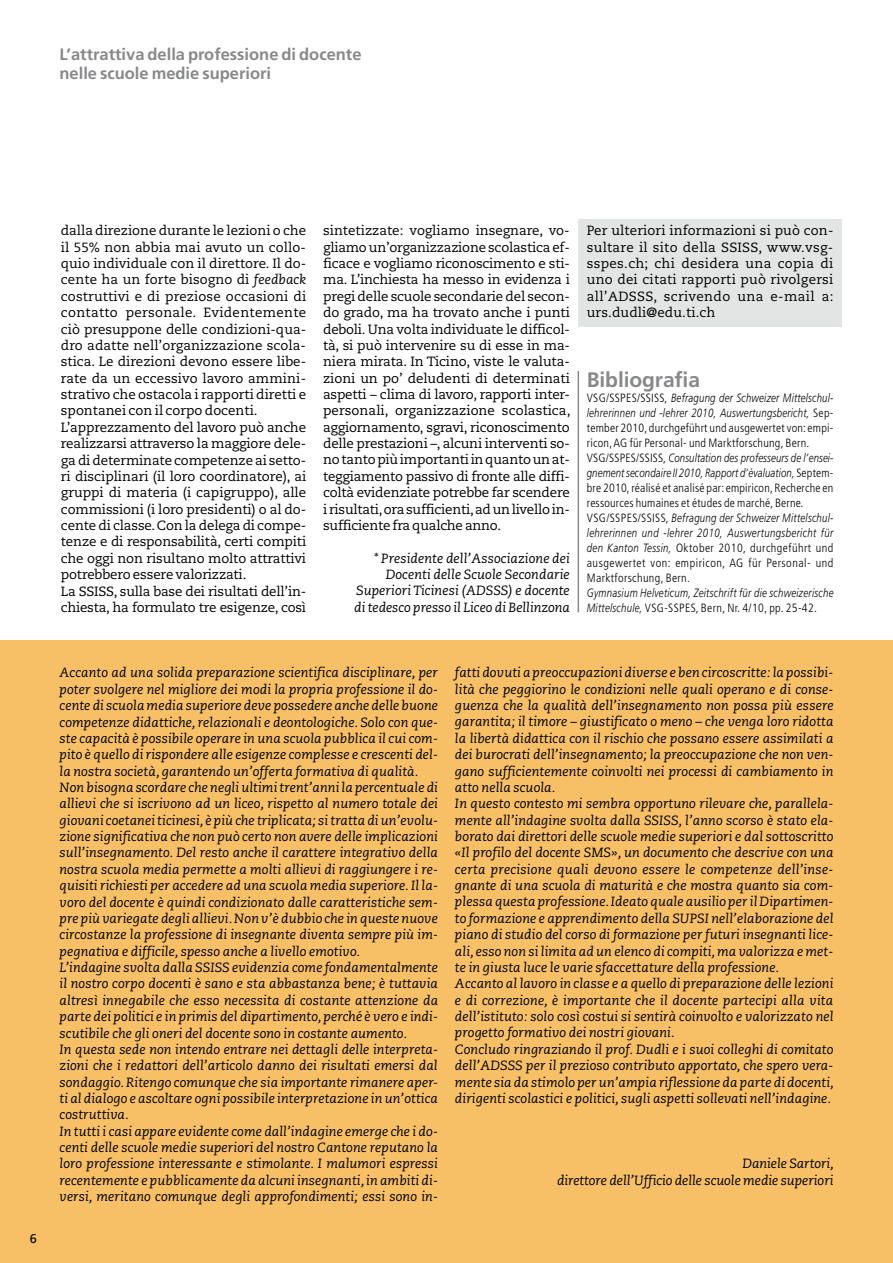
<style>
.page{position:relative;width:893px;height:1263px;background:#fff}
.page>*{position:absolute;margin:0;border:0;box-sizing:border-box;transform-origin:0 0}
.t1{font:700 21px "Frutiger";letter-spacing:-.005em;color:#87888a}
.t2{font:700 16.5px/19.5px "Frutiger";color:#87888a}
.t3{font:italic 13.35px/16.4px "Caecilia";letter-spacing:.01em;color:#000;text-align:right}
.t4{font:13.35px/16.4px "Caecilia";color:#000;text-align:justify}
.t5{font:12.75px "Frutiger";color:#000}
.t6{font:300 condensed 12px/15px "Frutiger";letter-spacing:.02em;color:#000}
.t7{font:italic 300 12px/15px "Frutiger";letter-spacing:.03em;color:#000;scale:.8 1}
.s1{font-style:italic}
.s2{font-style:italic;font-stretch:normal}
.s3{font-style:normal;font-stretch:condensed}
</style>
<div class="page">
<div style="left:578px;top:219px;width:264px;height:108px;background:#e3e4e4"></div>
<div style="left:0;top:640px;width:893px;height:623px;background:#f7bf66"></div>
<hr style="left:578px;top:371px;width:1px;height:241px;background:#87888a">
<p class="t2" style="left:60px;top:44px;width:303px">L’attrattiva della professione di docente nelle scuole medie superiori</p>
<p class="t5" style="left:30px;top:1231px;width:9px">6</p>
<p class="t4" style="left:61px;top:223px;width:247px;text-align:left">dalla direzione durante le lezioni o che il 55% non abbia mai avuto un collo&shy;quio individuale con il direttore. Il do&shy;cente ha un forte bisogno di <span class="s1">feedback </span>costruttivi e di preziose occasioni di contatto personale. Evidentemente ciò presuppone delle condizioni-qua&shy;dro adatte nell’organizzazione scola&shy;stica. Le direzioni devono essere libe&shy;rate da un eccessivo lavoro ammini&shy;strativo che ostacola i rapporti diretti e spontanei con il corpo docenti.<br>L’apprezzamento del lavoro può anche realizzarsi attraverso la maggiore dele&shy;ga di determinate competenze ai setto&shy;ri disciplinari (il loro coordinatore), ai gruppi di materia (i capigruppo), alle commissioni (i loro presidenti) o al do&shy;cente di classe. Con la delega di compe&shy;tenze e di responsabilità, certi compiti che oggi non risultano molto attrattivi potrebbero essere valorizzati.<br>La SSISS, sulla base dei risultati dell’in&shy;chiesta, ha formulato tre esigenze, così</p>
<p class="t4" style="left:323px;top:223px;width:249px">sintetizzate: vogliamo insegnare, vo&shy;gliamo un’organizzazione scolastica ef&shy;ficace e vogliamo riconoscimento e sti&shy;ma. L’inchiesta ha messo in evidenza i pregi delle scuole secondarie del secon&shy;do grado, ma ha trovato anche i punti deboli. Una volta individuate le difficol&shy;tà, si può intervenire su di esse in ma&shy;niera mirata. In Ticino, viste le valuta&shy;zioni un po’ deludenti di determinati aspetti – clima di lavoro, rapporti inter&shy;personali, organizzazione scolastica, aggiornamento, sgravi, riconoscimento delle prestazioni –, alcuni interventi so&shy;no tanto più importanti in quanto un at&shy;teggiamento passivo di fronte alle diffi&shy;coltà evidenziate potrebbe far scendere i risultati, ora sufficienti, ad un livello in&shy;sufficiente fra qualche anno.</p>
<p class="t3" style="left:354px;top:550px;width:217px">* Presidente dell’Associazione dei Docenti delle Scuole Secondarie Superiori Ticinesi (ADSSS) e docente di tedesco presso il Liceo di Bellinzona</p>
<p class="t4" style="left:587px;top:223px;width:248px">Per ulteriori informazioni si può con&shy;sultare il sito della SSISS, www.vsg&shy;sspes.ch; chi desidera una copia di uno dei citati rapporti può rivolgersi all’ADSSS, scrivendo una e-mail a: urs.dudli@edu.ti.ch</p>
<h1 class="t1" style="left:587px;top:368px;width:115px">Bibliografia</h1>
<p class="t6" style="left:587px;top:391px;width:248px">VSG/SSPES/SSISS, <span class="s2">Befragung der Schweizer Mittelschul&shy;lehrerinnen und -lehrer 2010, Auswertungsbericht,</span> Sep&shy;tember 2010, durchgeführt und ausgewertet von: empi&shy;ricon, AG für Personal- und Marktforschung, Bern.<br>VSG/SSPES/SSISS, <span class="s2">Consultation des professeurs de l’ensei&shy;gnement secondaire II 2010, Rapport d’évaluation,</span> Septem&shy;bre 2010, réalisé et analisé par: empiricon, Recherche en ressources humaines et études de marché, Berne.<br>VSG/SSPES/SSISS, <span class="s2">Befragung der Schweizer Mittelschul&shy;lehrerinnen und -lehrer 2010, Auswertungsbericht für den Kanton Tessin,</span> Oktober 2010, durchgeführt und ausgewertet von: empiricon, AG für Personal- und Marktforschung, Bern.</p>
<p class="t7" style="left:587px;top:586px;width:310px">Gymnasium Helveticum, Zeitschrift für die schweizerische<br>Mittelschule, <span class="s3">VSG-SSPES, Bern, Nr. 4/10, pp. 25-42.</span></p>
<p class="t3" style="left:60px;top:665px;width:380px;text-align:left">Accanto ad una solida preparazione scientifica disciplinare, per poter svolgere nel migliore dei modi la propria professione il do&shy;cente di scuola media superiore deve possedere anche delle buone competenze didattiche, relazionali e deontologiche. Solo con que&shy;ste capacità è possibile operare in una scuola pubblica il cui com&shy;pito è quello di rispondere alle esigenze complesse e crescenti del&shy;la nostra società, garantendo un’offerta formativa di qualità.<br>Non bisogna scordare che negli ultimi trent’anni la percentuale di allievi che si iscrivono ad un liceo, rispetto al numero totale dei giovani coetanei ticinesi, è più che triplicata; si tratta di un’evolu&shy;zione significativa che non può certo non avere delle implicazioni sull’insegnamento. Del resto anche il carattere integrativo della nostra scuola media permette a molti allievi di raggiungere i re&shy;quisiti richiesti per accedere ad una scuola media superiore. Il la&shy;voro del docente è quindi condizionato dalle caratteristiche sem&shy;pre più variegate degli allievi. Non v’è dubbio che in queste nuove circostanze la professione di insegnante diventa sempre più im&shy;pegnativa e difficile, spesso anche a livello emotivo.<br>L’indagine svolta dalla SSISS evidenzia come fondamentalmente il nostro corpo docenti è sano e sta abbastanza bene; è tuttavia altresì innegabile che esso necessita di costante attenzione da parte dei politici e in primis del dipartimento, perché è vero e indi&shy;scutibile che gli oneri del docente sono in costante aumento.<br>In questa sede non intendo entrare nei dettagli delle interpreta&shy;zioni che i redattori dell’articolo danno dei risultati emersi dal sondaggio. Ritengo comunque che sia importante rimanere aper&shy;ti al dialogo e ascoltare ogni possibile interpretazione in un’ottica costruttiva.<br>In tutti i casi appare evidente come dall’indagine emerge che i do&shy;centi delle scuole medie superiori del nostro Cantone reputano la loro professione interessante e stimolante. I malumori espressi recentemente e pubblicamente da alcuni insegnanti, in ambiti di&shy;versi, meritano comunque degli approfondimenti; essi sono in-</p>
<p class="t3" style="left:455px;top:665px;width:380px;text-align:left">fatti dovuti a preoccupazioni diverse e ben circoscritte: la possibi&shy;lità che peggiorino le condizioni nelle quali operano e di conse&shy;guenza che la qualità dell’insegnamento non possa più essere garantita; il timore – giustificato o meno – che venga loro ridotta la libertà didattica con il rischio che possano essere assimilati a dei burocrati dell’insegnamento; la preoccupazione che non ven&shy;gano sufficientemente coinvolti nei processi di cambiamento in atto nella scuola.<br>In questo contesto mi sembra opportuno rilevare che, parallela&shy;mente all’indagine svolta dalla SSISS, l’anno scorso è stato ela&shy;borato dai direttori delle scuole medie superiori e dal sottoscritto «Il profilo del docente SMS», un documento che descrive con una certa precisione quali devono essere le competenze dell’inse&shy;gnante di una scuola di maturità e che mostra quanto sia com&shy;plessa questa professione. Ideato quale ausilio per il Dipartimen&shy;to formazione e apprendimento della SUPSI nell’elaborazione del piano di studio del corso di formazione per futuri insegnanti lice&shy;ali, esso non si limita ad un elenco di compiti, ma valorizza e met&shy;te in giusta luce le varie sfaccettature della professione.<br>Accanto al lavoro in classe e a quello di preparazione delle lezioni e di correzione, è importante che il docente partecipi alla vita dell’istituto: solo così costui si sentirà coinvolto e valorizzato nel progetto formativo dei nostri giovani.<br>Concludo ringraziando il prof. Dudli e i suoi colleghi di comitato dell’ADSSS per il prezioso contributo apportato, che spero vera&shy;mente sia da stimolo per un’ampia riflessione da parte di docenti, dirigenti scolastici e politici, sugli aspetti sollevati nell’indagine.</p>
<p class="t3" style="left:557px;top:1156px;width:278px">Daniele Sartori,<br>direttore dell’Ufficio delle scuole medie superiori</p>
</div>
